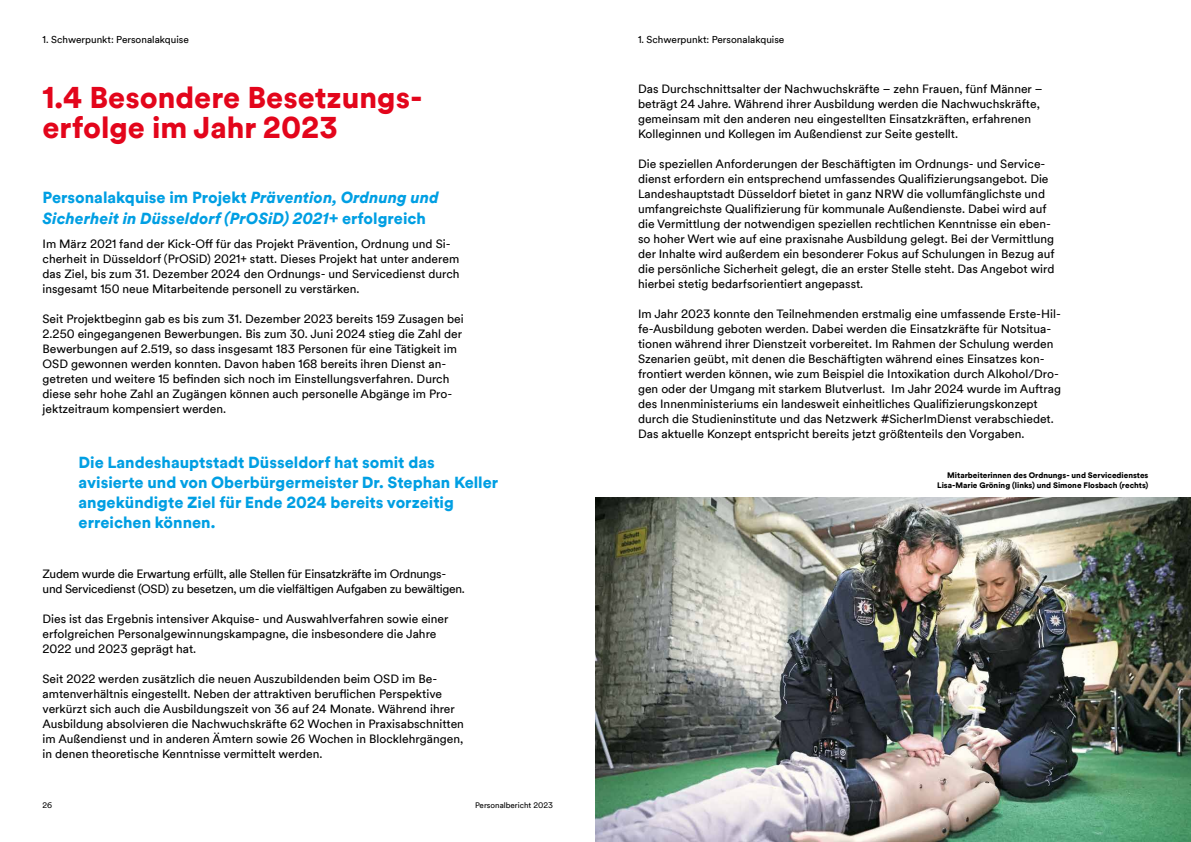
<style>
.page{position:relative;width:1191px;height:842px;background:#fff}
.page>*{position:absolute;margin:0;border:0;box-sizing:border-box;transform-origin:0 0}
.t1{font:900 30px/30px "Duesseldorf Circular TT";color:#e3051b}
.t2{font:900 16px/20px "Duesseldorf Circular TT";color:#009fe3}
.t3{font:italic 900 16px/21px "Duesseldorf Circular TT";color:#009fe3}
.t4{font:12px/15px "Duesseldorf Circular TT";color:#000}
.t5{font:12px/15px "Duesseldorf Circular TT";letter-spacing:-.02em;color:#000}
.t6{font:10px "Duesseldorf Circular TT";color:#000}
.t7{font:900 8px/10px "Duesseldorf Circular TT";color:#000;text-align:right}
.t8{font:8px "Duesseldorf Circular TT";color:#000}
.s1{font-style:normal}
</style>
<div class="page">
<img style="left:595px;top:498px;width:596px;height:344px">
<p class="t6" style="left:43px;top:32px;width:148px">1. Schwerpunkt: Personalakquise</p>
<p class="t6" style="left:638px;top:32px;width:148px">1. Schwerpunkt: Personalakquise</p>
<h1 class="t1" style="left:43px;top:81px;width:382px">1.4 Besondere Besetzungs&shy;erfolge im Jahr 2023</h1>
<h2 class="t3" style="left:43px;top:186px;width:397px"><span class="s1">Personalakquise im Projekt</span> Prävention, Ordnung und<br>Sicherheit in Düsseldorf (PrOSiD) 2021+ <span class="s1">erfolgreich</span></h2>
<p class="t4" style="left:43px;top:235px;width:418px">Im März 2021 fand der Kick-Off für das Projekt Prävention, Ordnung und Si&shy;cherheit in Düsseldorf (PrOSiD) 2021+ statt. Dieses Projekt hat unter anderem das Ziel, bis zum 31. Dezember 2024 den Ordnungs- und Servicedienst durch insgesamt 150 neue Mitarbeitende personell zu verstärken.</p>
<p class="t4" style="left:43px;top:310px;width:423px">Seit Projektbeginn gab es bis zum 31. Dezember 2023 bereits 159 Zusagen bei 2.250 eingegangenen Bewerbungen. Bis zum 30. Juni 2024 stieg die Zahl der Bewerbungen auf 2.519, so dass insgesamt 183 Personen für eine Tätigkeit im OSD gewonnen werden konnten. Davon haben 168 bereits ihren Dienst an&shy;getreten und weitere 15 befinden sich noch im Einstellungsverfahren. Durch diese sehr hohe Zahl an Zugängen können auch personelle Abgänge im Pro&shy;jektzeitraum kompensiert werden.</p>
<h2 class="t2" style="left:79px;top:451px;width:421px">Die Landeshauptstadt Düsseldorf hat somit das avisierte und von Oberbürgermeister Dr. Stephan Keller angekündigte Ziel für Ende 2024 bereits vorzeitig erreichen können.</h2>
<p class="t5" style="left:43px;top:565px;width:424px">Zudem wurde die Erwartung erfüllt, alle Stellen für Einsatzkräfte im Ordnungs&shy;und Servicedienst (OSD) zu besetzen, um die vielfältigen Aufgaben zu bewältigen.</p>
<p class="t4" style="left:43px;top:610px;width:407px">Dies ist das Ergebnis intensiver Akquise- und Auswahlverfahren sowie einer erfolgreichen Personalgewinnungskampagne, die insbesondere die Jahre<br>2022 und 2023 geprägt hat.</p>
<p class="t4" style="left:43px;top:670px;width:423px">Seit 2022 werden zusätzlich die neuen Auszubildenden beim OSD im Be&shy;amtenverhältnis eingestellt. Neben der attraktiven beruflichen Perspektive verkürzt sich auch die Ausbildungszeit von 36 auf 24 Monate. Während ihrer Ausbildung absolvieren die Nachwuchskräfte 62 Wochen in Praxisabschnitten im Außendienst und in anderen Ämtern sowie 26 Wochen in Blocklehrgängen, in denen theoretische Kenntnisse vermittelt werden.</p>
<p class="t8" style="left:43px;top:799px;width:11px">26</p>
<p class="t8" style="left:475px;top:799px;width:79px">Personalbericht 2023</p>
<p class="t4" style="left:638px;top:80px;width:406px">Das Durchschnittsalter der Nachwuchskräfte – zehn Frauen, fünf Männer – beträgt 24 Jahre. Während ihrer Ausbildung werden die Nachwuchskräfte, gemeinsam mit den anderen neu eingestellten Einsatzkräften, erfahrenen Kolleginnen und Kollegen im Außendienst zur Seite gestellt.</p>
<p class="t4" style="left:638px;top:155px;width:418px">Die speziellen Anforderungen der Beschäftigten im Ordnungs- und Service&shy;dienst erfordern ein entsprechend umfassendes Qualifizierungsangebot. Die Landeshauptstadt Düsseldorf bietet in ganz NRW die vollumfänglichste und umfangreichste Qualifizierung für kommunale Außendienste. Dabei wird auf die Vermittlung der notwendigen speziellen rechtlichen Kenntnisse ein eben&shy;so hoher Wert wie auf eine praxisnahe Ausbildung gelegt. Bei der Vermittlung der Inhalte wird außerdem ein besonderer Fokus auf Schulungen in Bezug auf die persönliche Sicherheit gelegt, die an erster Stelle steht. Das Angebot wird hierbei stetig bedarfsorientiert angepasst.</p>
<p class="t4" style="left:638px;top:305px;width:424px">Im Jahr 2023 konnte den Teilnehmenden erstmalig eine umfassende Erste-Hil&shy;fe-Ausbildung geboten werden. Dabei werden die Einsatzkräfte für Notsitua&shy;tionen während ihrer Dienstzeit vorbereitet. Im Rahmen der Schulung werden Szenarien geübt, mit denen die Beschäftigten während eines Einsatzes kon&shy;frontiert werden können, wie zum Beispiel die Intoxikation durch Alkohol/Dro&shy;gen oder der Umgang mit starkem Blutverlust. Im Jahr 2024 wurde im Auftrag des Innenministeriums ein landesweit einheitliches Qualifizierungskonzept durch die Studieninstitute und das Netzwerk #SicherImDienst verabschiedet.<br>Das aktuelle Konzept entspricht bereits jetzt größtenteils den Vorgaben.</p>
<p class="t7" style="left:937px;top:469px;width:213px">Mitarbeiterinnen des Ordnungs- und Servicedienstes<br>Lisa-Marie Gröning (links) und Simone Flosbach (rechts)</p>
</div>
